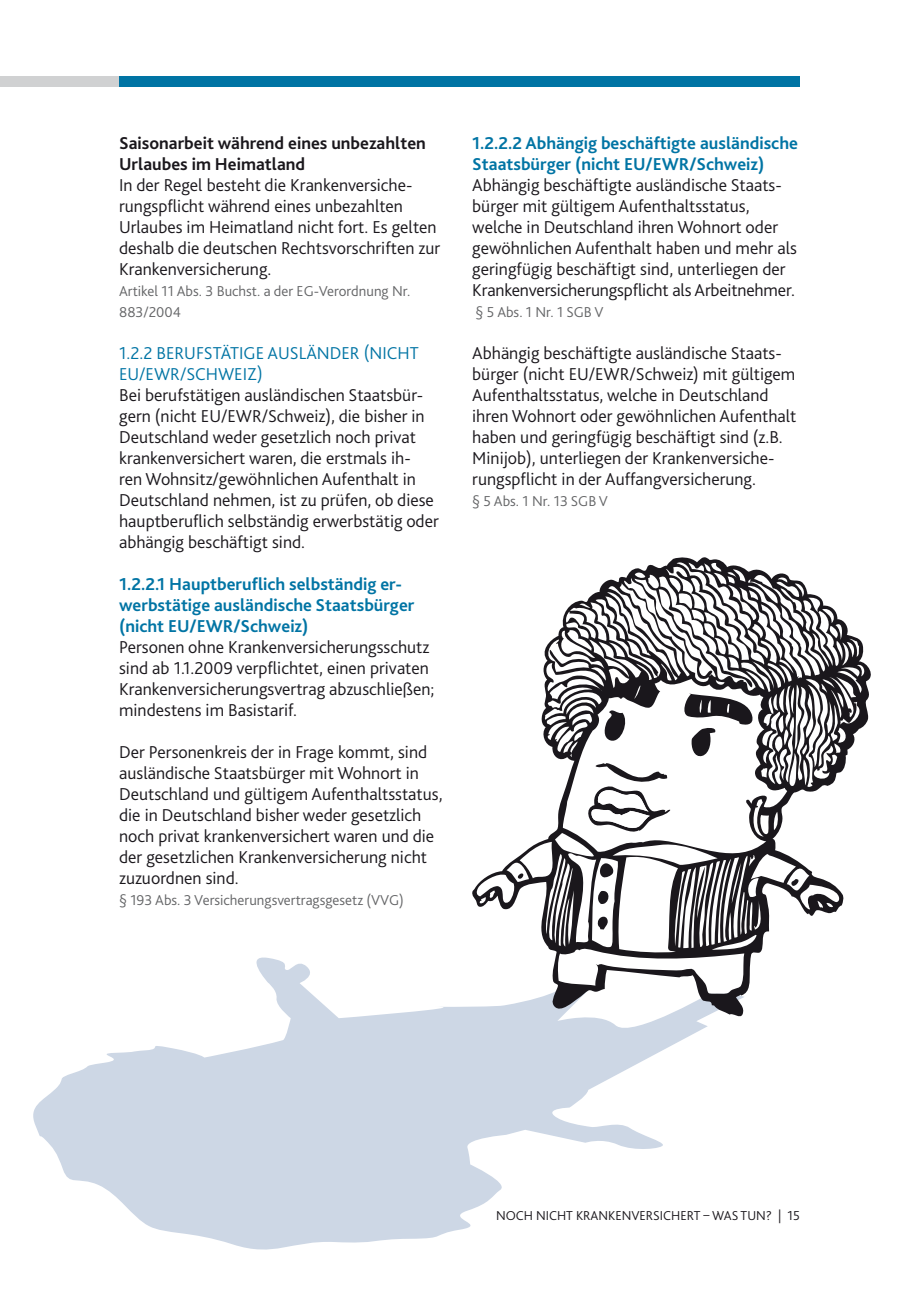
<style>
.page{position:relative;width:919px;height:1289px;background:#fff}
.page>*{position:absolute;margin:0;border:0;box-sizing:border-box;transform-origin:0 0}
.t1{font:300 18px/21px "Bliss 2";color:#1a171c}
.t2{font:700 18px/21px "Bliss 2";color:#0074a4}
.t3{font:700 18px/21px "Bliss 2";color:#1a171c}
.t4{font:300 18px "Bliss 2";color:#0074a4}
.t5{font:300 15px/21px "Bliss 2";color:#646567}
.t6{font:300 13.5px "Bliss 2";color:#1a171c}
</style>
<div class="page">
<svg style="left:33px;top:957px;width:675px;height:293px;fill:#cdd7e5"></svg>
<div style="left:0;top:77px;width:600px;height:10px;background:#d0d1d2"></div>
<div style="left:119px;top:77px;width:680px;height:10px;background:#0074a4"></div>
<svg style="left:471px;top:557px;width:400px;height:462px"></svg>
<svg style="left:476px;top:560px;width:391px;height:434px"></svg>
<p class="t3" style="left:119px;top:132px;width:308px">Saisonarbeit während eines unbezahlten<br>Urlaubes im Heimatland</p>
<p class="t1" style="left:119px;top:174px;width:322px">In der Regel besteht die Krankenversiche&shy;rungspflicht während eines unbezahlten<br>U rlaubes im Heimatland nicht fort. Es gelten deshalb die deutschen Rechtsvorschriften zur Krankenversicherung.</p>
<p class="t5" style="left:119px;top:280px;width:293px">Artikel 11 Abs. 3 Buchst. a der EG-Verordnung Nr.<br>883/2004</p>
<p class="t4" style="left:119px;top:341px;width:182px">1.2.2 Berufstätige Auslände</p>
<p class="t4" style="left:350px;top:341px;width:70px">r (nicht</p>
<p class="t4" style="left:119px;top:362px;width:145px">EU/EWR/Schweiz)</p>
<p class="t1" style="left:119px;top:384px;width:321px">Bei berufstätigen ausländischen Staatsbür&shy;gern (nicht EU/EWR/Schweiz), die bisher in Deutschland weder gesetzlich noch privat krankenversichert waren, die erstmals ih-<br>ren Wohnsitz/gewöhnlichen Aufenthalt in Deutschland nehmen, ist zu prüfen, ob diese hauptberuflich selbständig erwerbstätig oder abhängig beschäftigt sind.</p>
<p class="t2" style="left:119px;top:573px;width:297px">1.2.2.1 Hauptberuflich selbständig er&shy;werbstätige ausländische Staatsbürger (nicht EU/EWR</p>
<p class="t2" style="left:233px;top:615px;width:76px">/Schweiz)</p>
<p class="t1" style="left:119px;top:636px;width:317px">Personen ohne Krankenversicherungsschutz sind ab 1.1.2009 verpflichtet, einen privaten Krankenversicherungsvertrag abzuschließen; mindestens im Basistarif.</p>
<p class="t1" style="left:119px;top:741px;width:325px">Der Personenkreis der in Frage kommt, sind ausländische Staatsbürger mit Wohnort in Deutschland und gültigem Aufenthaltsstatus, die in Deutschland bisher weder gesetzlich noch privat krankenversichert waren und die der gesetzlichen Krankenversicherung nicht zuzuordnen sind.</p>
<p class="t5" style="left:119px;top:889px;width:286px">§ 193 Abs. 3 Versicherungsvertragsgesetz (VVG)</p>
<p class="t2" style="left:472px;top:132px;width:327px">1.2.2.2 Abhängig beschäftigte ausländische<br>Staatsbürger (nicht EU/EWR</p>
<p class="t2" style="left:689px;top:153px;width:76px">/Schweiz)</p>
<p class="t1" style="left:472px;top:174px;width:326px">Abhängig beschäftigte ausländische Staats&shy;bürger mit gültigem Aufenthaltsstatus, welche in Deutschland ihren Wohnort oder gewöhnlichen Aufenthalt haben und mehr als geringfügig beschäftigt sind, unterliegen der Krankenversicherungspflicht als Arbeitnehmer.</p>
<p class="t5" style="left:475px;top:301px;width:129px">§ 5 Abs. 1 Nr. 1 SGB V</p>
<p class="t1" style="left:472px;top:342px;width:326px">Abhängig beschäftigte ausländische Staats&shy;bürger (nicht EU/EWR/Schweiz) mit gültigem Aufenthaltsstatus, welche in Deutschland ihren Wohnort oder gewöhnlichen Aufenthalt haben und geringfügig beschäftigt sind (z.B.<br>Minijob), unterliegen der Krankenversiche&shy;rungspflicht in der Auffangversicherung.</p>
<p class="t5" style="left:472px;top:490px;width:137px">§ 5 Abs. 1 Nr. 13 SGB V</p>
<p class="t6" style="left:496px;top:1207px;width:104px">Noch nicht Krankenve</p>
<p class="t6" style="left:646px;top:1207px;width:155px">rsichert – was tun? | 15</p>
</div>
